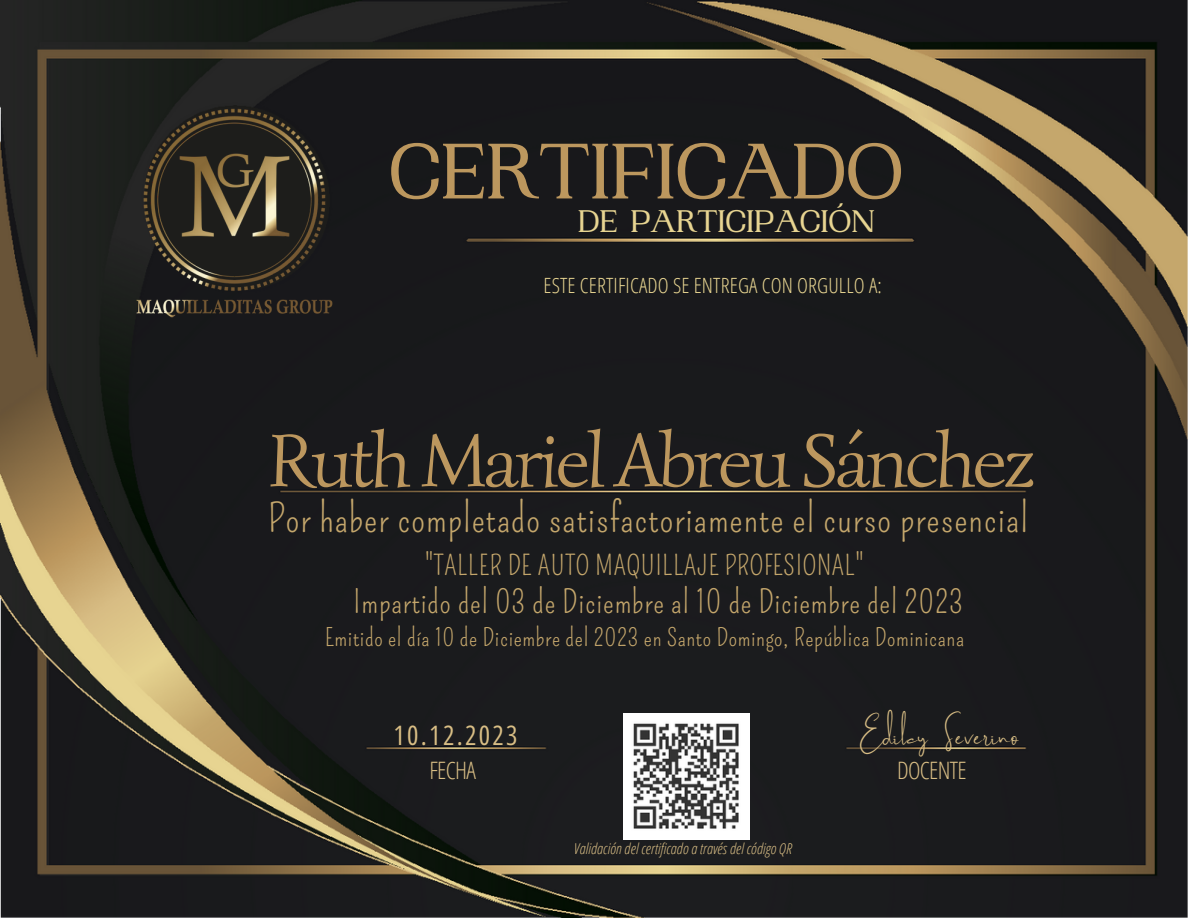
<style>
.page{position:relative;width:1188px;height:918px;background:#fff}
.page>*{position:absolute;margin:0;border:0;box-sizing:border-box;transform-origin:0 0}
.t1{font:500 82.95px "PP Woodland";letter-spacing:-.025em;color:#bc975e}
.t2{font:76.5px "Simonetta";letter-spacing:-.045em;color:#bc975e}
.t3{font:39px "Pompiere";letter-spacing:.025em;color:#c5a76c}
.t4{font:500 33px "PP Woodland";letter-spacing:-.025em;color:#e7d491}
.t5{font:31.5px "Pompiere";letter-spacing:.025em;color:#c5a76c}
.t6{font:30px "Brilliant Signature 2";letter-spacing:.03em;color:#d9be85}
.t7{font:27px "Pompiere";letter-spacing:.025em;color:#c5a76c}
.t8{font:27px "Open Sans Hebrew Condensed";letter-spacing:.085em;color:#d9be85}
.t9{font:24px "Pompiere";letter-spacing:.025em;color:#c5a76c}
.t10{font:300 24px "Open Sans Condensed";letter-spacing:-.025em;color:#d9be85}
.t11{font:300 21px "Open Sans Condensed";letter-spacing:.01em;color:#e7d491}
.t12{font:italic 300 15px "Open Sans Condensed";letter-spacing:.01em;color:#d9be85}
</style>
<div class="page">
<img style="left:0;top:0;width:1188px;height:918px">
<img style="left:100px;top:102px;width:270px;height:216px">
<img style="left:624px;top:714px;width:126px;height:126px">
<p class="t1" style="left:388px;top:124px;width:518px">CERTIFICADO</p>
<p class="t4" style="left:577px;top:202px;width:299px">DE PARTICIPACIÓN</p>
<p class="t11" style="left:544px;top:271px;width:340px">ESTE CERTIFICADO SE ENTREGA CON ORGULLO A:</p>
<p class="t2" style="left:268px;top:413px;width:769px">Ruth Mariel Abreu Sánchez</p>
<p class="t3" style="left:268px;top:496px;width:761px">Por haber completado satisfactoriamente el curso presencial</p>
<p class="t7" style="left:426px;top:549px;width:439px">"TALLER DE AUTO MAQUILLAJE PROFESIONAL"</p>
<p class="t5" style="left:353px;top:584px;width:611px">Impartido del 03 de Diciembre al 10 de Diciembre del 2023</p>
<p class="t9" style="left:325px;top:623px;width:641px">Emitido el día 10 de Diciembre del 2023 en Santo Domingo, República Dominicana</p>
<p class="t8" style="left:393px;top:719px;width:126px">10.12.2023</p>
<p class="t6" style="left:857px;top:721px;width:164px">Edilcy Severino</p>
<p class="t10" style="left:429px;top:753px;width:48px">FECHA</p>
<p class="t10" style="left:897px;top:753px;width:71px">DOCENTE</p>
<p class="t12" style="left:574px;top:838px;width:219px">Validación del certificado a través del código QR</p>
</div>
